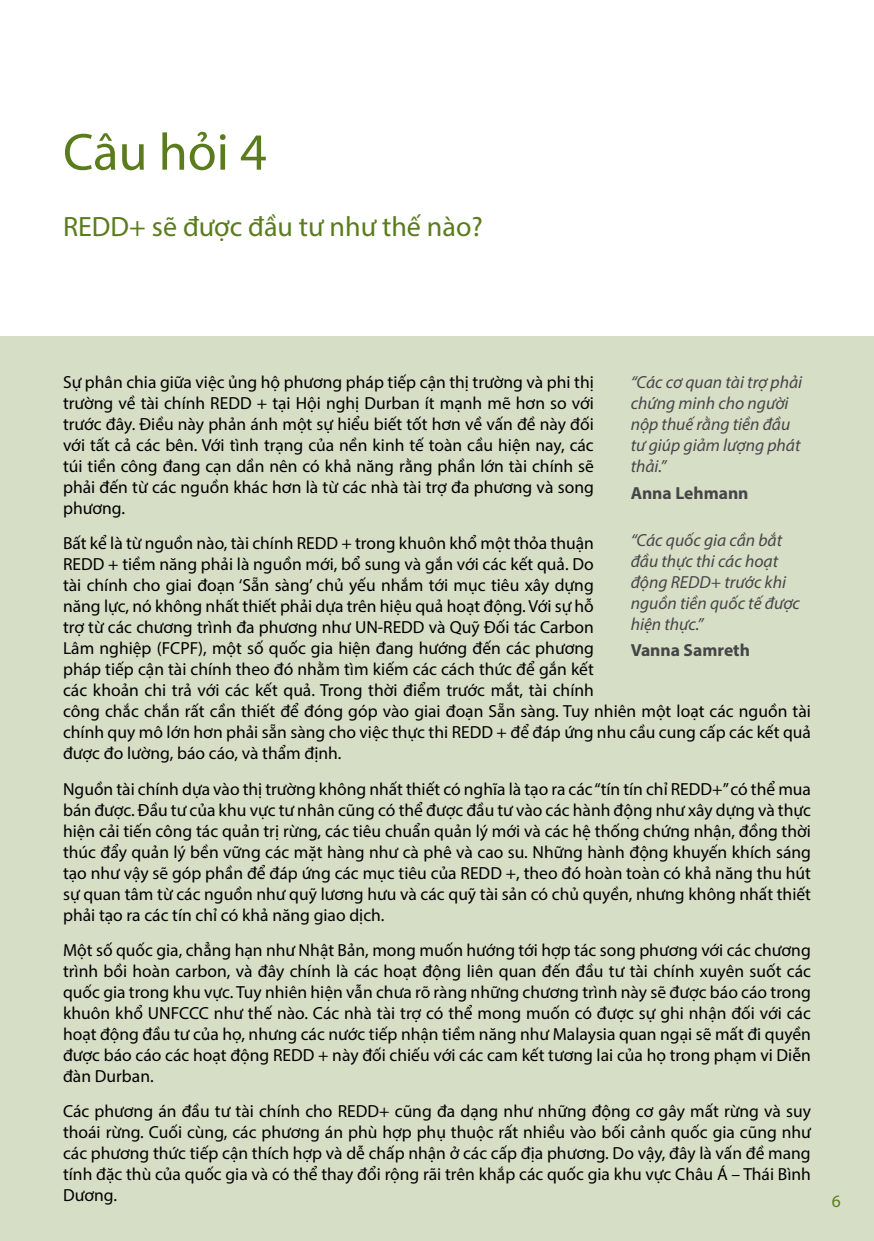
<style>
.page{position:relative;width:874px;height:1241px;background:#fff}
.page>*{position:absolute;margin:0;border:0;box-sizing:border-box;transform-origin:0 0}
.t1{font:52.5px "Myriad Pro";color:#5a7c1d}
.t2{font:28px "Myriad Pro";color:#5a7c1d}
.t3{font:17.5px/21px "Myriad Pro";color:#000;text-align:justify}
.t4{font:italic 17.5px/21px "Myriad Pro";color:#464547}
.t5{font:700 17.5px "Myriad Pro";color:#464547}
.t6{font:17.5px "Myriad Pro";color:#5a7c1d}
</style>
<div class="page">
<div style="left:0;top:336px;width:873px;height:904px;background:#d6dec6"></div>
<h1 class="t1" style="left:63px;top:120px;width:205px">Câu hỏi 4</h1>
<h2 class="t2" style="left:63px;top:209px;width:421px">REDD+ sẽ được đầu tư như thế nào?</h2>
<p class="t3" style="left:63px;top:371px;width:532px">Sự phân chia giữa việc ủng hộ phương pháp tiếp cận thị trường và phi thị trường về tài chính REDD + tại Hội nghị Durban ít mạnh mẽ hơn so với trước đây. Điều này phản ánh một sự hiểu biết tốt hơn về vấn đề này đối với tất cả các bên. Với tình trạng của nền kinh tế toàn cầu hiện nay, các túi tiền công đang cạn dần nên có khả năng rằng phần lớn tài chính sẽ phải đến từ các nguồn khác hơn là từ các nhà tài trợ đa phương và song phương.</p>
<p class="t3" style="left:63px;top:532px;width:749px;text-align:left">Bất kể là từ nguồn nào, tài chính REDD + trong khuôn khổ một thỏa thuận<br>REDD + tiềm năng phải là nguồn mới, bổ sung và gắn với các kết quả. Do<br>tài chính cho giai đoạn ‘Sẵn sàng’ chủ yếu nhắm tới mục tiêu xây dựng<br>năng lực, nó không nhất thiết phải dựa trên hiệu quả hoạt động. Với sự hỗ<br>trợ từ các chương trình đa phương như UN-REDD và Quỹ Đối tác Carbon<br>Lâm nghiệp (FCPF), một số quốc gia hiện đang hướng đến các phương<br>pháp tiếp cận tài chính theo đó nhằm tìm kiếm các cách thức để gắn kết<br>các khoản chi trả với các kết quả. Trong thời điểm trước mắt, tài chính<br>công chắc chắn rất cần thiết để đóng góp vào giai đoạn Sẵn sàng. Tuy nhiên một loạt các nguồn tài chính quy mô lớn hơn phải sẵn sàng cho việc thực thi REDD + để đáp ứng nhu cầu cung cấp các kết quả được đo lường, báo cáo, và thẩm định.</p>
<p class="t3" style="left:63px;top:777px;width:749px">Nguồn tài chính dựa vào thị trường không nhất thiết có nghĩa là tạo ra các “tín tín chỉ REDD+” có thể mua bán được. Đầu tư của khu vực tư nhân cũng có thể được đầu tư vào các hành động như xây dựng và thực hiện cải tiến công tác quản trị rừng, các tiêu chuẩn quản lý mới và các hệ thống chứng nhận, đồng thời thúc đẩy quản lý bền vững các mặt hàng như cà phê và cao su. Những hành động khuyến khích sáng tạo như vậy sẽ góp phần để đáp ứng các mục tiêu của REDD +, theo đó hoàn toàn có khả năng thu hút sự quan tâm từ các nguồn như quỹ lương hưu và các quỹ tài sản có chủ quyền, nhưng không nhất thiết phải tạo ra các tín chỉ có khả năng giao dịch.</p>
<p class="t3" style="left:63px;top:938px;width:749px">Một số quốc gia, chẳng hạn như Nhật Bản, mong muốn hướng tới hợp tác song phương với các chương trình bồi hoàn carbon, và đây chính là các hoạt động liên quan đến đầu tư tài chính xuyên suốt các quốc gia trong khu vực. Tuy nhiên hiện vẫn chưa rõ ràng những chương trình này sẽ được báo cáo trong khuôn khổ UNFCCC như thế nào. Các nhà tài trợ có thể mong muốn có được sự ghi nhận đối với các hoạt động đầu tư của họ, nhưng các nước tiếp nhận tiềm năng như Malaysia quan ngại sẽ mất đi quyền được báo cáo các hoạt động REDD + này đối chiếu với các cam kết tương lai của họ trong phạm vi Diễn đàn Durban.</p>
<p class="t3" style="left:63px;top:1099px;width:749px">Các phương án đầu tư tài chính cho REDD+ cũng đa dạng như những động cơ gây mất rừng và suy thoái rừng. Cuối cùng, các phương án phù hợp phụ thuộc rất nhiều vào bối cảnh quốc gia cũng như các phương thức tiếp cận thích hợp và dễ chấp nhận ở các cấp địa phương. Do vậy, đây là vấn đề mang tính đặc thù của quốc gia và có thể thay đổi rộng rãi trên khắp các quốc gia khu vực Châu Á – Thái Bình Dương.</p>
<p class="t4" style="left:630px;top:371px;width:173px">“Các cơ quan tài trợ phải chứng minh cho người nộp thuế rằng tiền đầu tư giúp giảm lượng phát thải.”</p>
<p class="t5" style="left:630px;top:481px;width:119px">Anna Lehmann</p>
<p class="t4" style="left:630px;top:529px;width:171px">“Các quốc gia cần bắt đầu thực thi các hoạt động REDD+ trước khi nguồn tiền quốc tế được hiện thực.”</p>
<p class="t5" style="left:630px;top:638px;width:121px">Vanna Samreth</p>
<p class="t6" style="left:831px;top:1190px;width:10px">6</p>
</div>
